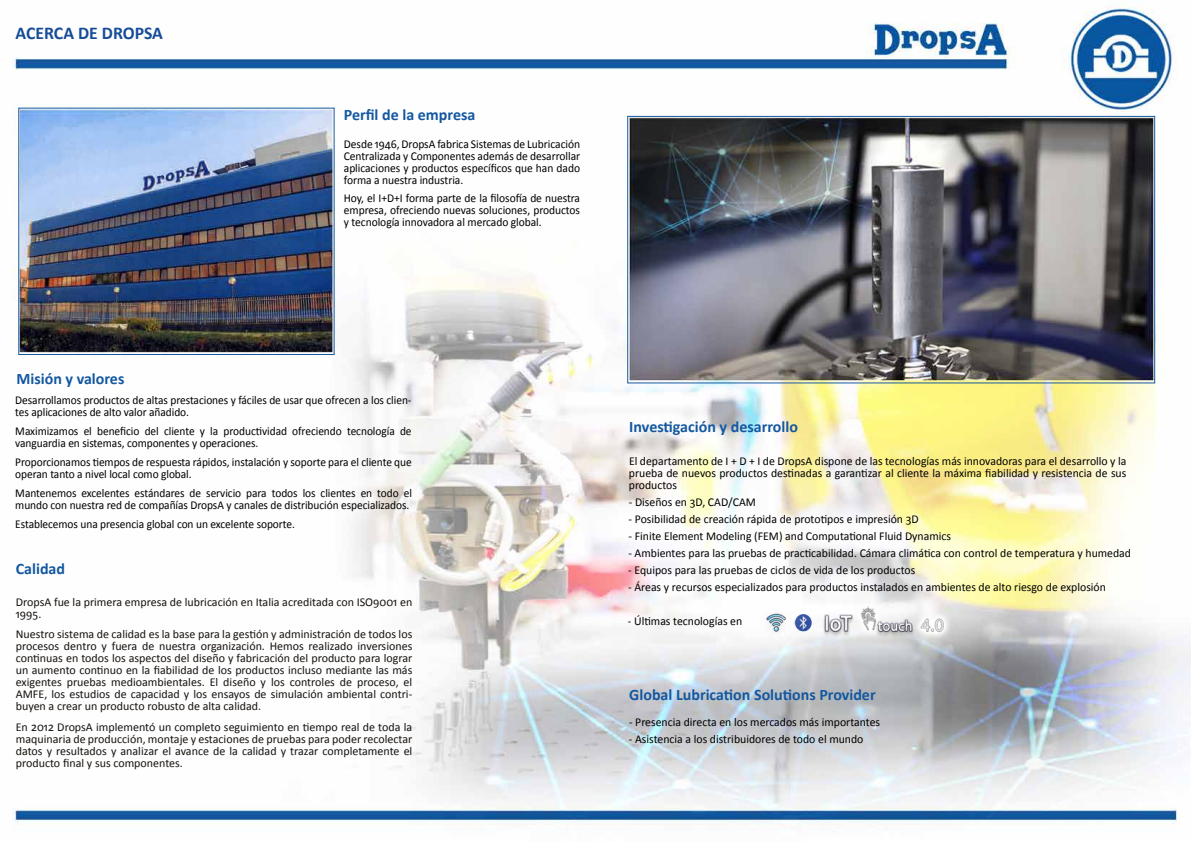
<style>
.page{position:relative;width:1191px;height:842px;background:#fff}
.page>*{position:absolute;margin:0;border:0;box-sizing:border-box;transform-origin:0 0}
.t1{font:700 18px "Calibri";color:#164c98}
.t2{font:700 16px "Calibri";color:#1358a0}
.t3{font:12px/12px "Calibri";color:#16110d;text-align:justify}
.t4{font:12px/12px "Calibri";letter-spacing:-.005em;color:#000;text-align:justify}
.t5{font:12px/12px "Calibri";letter-spacing:-.005em;color:#000;scale:.95 1}
.t6{font:12px/12px "Calibri";letter-spacing:-.005em;color:#000;text-align:justify;scale:.96 1}
</style>
<div class="page">
<img style="left:12px;top:5px;width:1179px;height:825px">
<div style="left:627px;top:116px;width:528px;height:267px;border:1px solid #1358a0"></div>
<img style="left:760px;top:600px;width:191px;height:41px">
<h1 class="t1" style="left:16px;top:21px;width:149px">ACERCA DE DROPSA</h1>
<h2 class="t2" style="left:344px;top:105px;width:133px">Perfil de la empresa</h2>
<p class="t6" style="left:344px;top:138px;width:248px">Desde 1946, DropsA fabrica Sistemas de Lubricación Centralizada y Componentes además de desarrollar aplicaciones y productos específicos que han dado forma a nuestra industria.</p>
<p class="t6" style="left:344px;top:191px;width:248px">Hoy, el I+D+I forma parte de la filosofía de nuestra empresa, ofreciendo nuevas soluciones, productos y tecnología innovadora al mercado global.</p>
<h2 class="t2" style="left:16px;top:369px;width:109px">Misión y valores</h2>
<p class="t5" style="left:15px;top:394px;width:418px">Desarrollamos productos de altas prestaciones y fáciles de usar que ofrecen a los clien&shy;tes aplicaciones de alto valor añadido.</p>
<p class="t5" style="left:15px;top:425px;width:419px">Maximizamos el beneficio del cliente y la productividad ofreciendo tecnología de vanguardia en sistemas, componentes y operaciones.</p>
<p class="t5" style="left:15px;top:456px;width:419px">Proporcionamos tiempos de respuesta rápidos, instalación y soporte para el cliente que operan tanto a nivel local como global.</p>
<p class="t5" style="left:15px;top:487px;width:419px">Mantenemos excelentes estándares de servicio para todos los clientes en todo el mundo con nuestra red de compañías DropsA y canales de distribución especializados.</p>
<p class="t5" style="left:15px;top:518px;width:296px">Establecemos una presencia global con un excelente soporte.</p>
<h2 class="t2" style="left:16px;top:558px;width:51px">Calidad</h2>
<p class="t3" style="left:16px;top:595px;width:398px">DropsA fue la primera empresa de lubricación en Italia acreditada con ISO9001 en<br>1995.</p>
<p class="t3" style="left:16px;top:628px;width:398px">Nuestro sistema de calidad es la base para la gestión y administración de todos los procesos dentro y fuera de nuestra organización. Hemos realizado inversiones continuas en todos los aspectos del diseño y fabricación del producto para lograr un aumento continuo en la fiabilidad de los productos incluso mediante las más exigentes pruebas medioambientales. El diseño y los controles de proceso, el AMFE, los estudios de capacidad y los ensayos de simulación ambiental contri&shy;buyen a crear un producto robusto de alta calidad.</p>
<p class="t3" style="left:16px;top:720px;width:398px">En 2012 DropsA implementó un completo seguimiento en tiempo real de toda la maquinaria de producción, montaje y estaciones de pruebas para poder recolectar datos y resultados y analizar el avance de la calidad y trazar completamente el producto final y sus componentes.</p>
<h2 class="t2" style="left:629px;top:416px;width:170px">Investigación y desarrollo</h2>
<p class="t4" style="left:629px;top:454px;width:499px">El departamento de I + D + I de DropsA dispone de las tecnologías más innovadoras para el desarrollo y la prueba de nuevos productos destinadas a garantizar al cliente la máxima fiabilidad y resistencia de sus productos</p>
<p class="t4" style="left:629px;top:495px;width:129px">- Diseños en 3D, CAD/CAM</p>
<p class="t4" style="left:628px;top:512px;width:291px">- Posibilidad de creación rápida de prototipos e impresión 3D</p>
<p class="t4" style="left:628px;top:529px;width:324px">- Finite Element Modeling (FEM) and Computational Fluid Dynamics</p>
<p class="t4" style="left:628px;top:546px;width:504px">- Ambientes para las pruebas de practicabilidad. Cámara climática con control de temperatura y humedad</p>
<p class="t4" style="left:628px;top:563px;width:288px">- Equipos para las pruebas de ciclos de vida de los productos</p>
<p class="t4" style="left:628px;top:580px;width:479px">- Áreas y recursos especializados para productos instalados en ambientes de alto riesgo de explosión</p>
<p class="t4" style="left:628px;top:614px;width:116px">- Últimas tecnologías en</p>
<h2 class="t2" style="left:629px;top:684px;width:248px">Global Lubrication Solutions Provider</h2>
<p class="t4" style="left:629px;top:715px;width:253px">- Presencia directa en los mercados más importantes</p>
<p class="t4" style="left:629px;top:732px;width:236px">- Asistencia a los distribuidores de todo el mundo</p>
</div>
